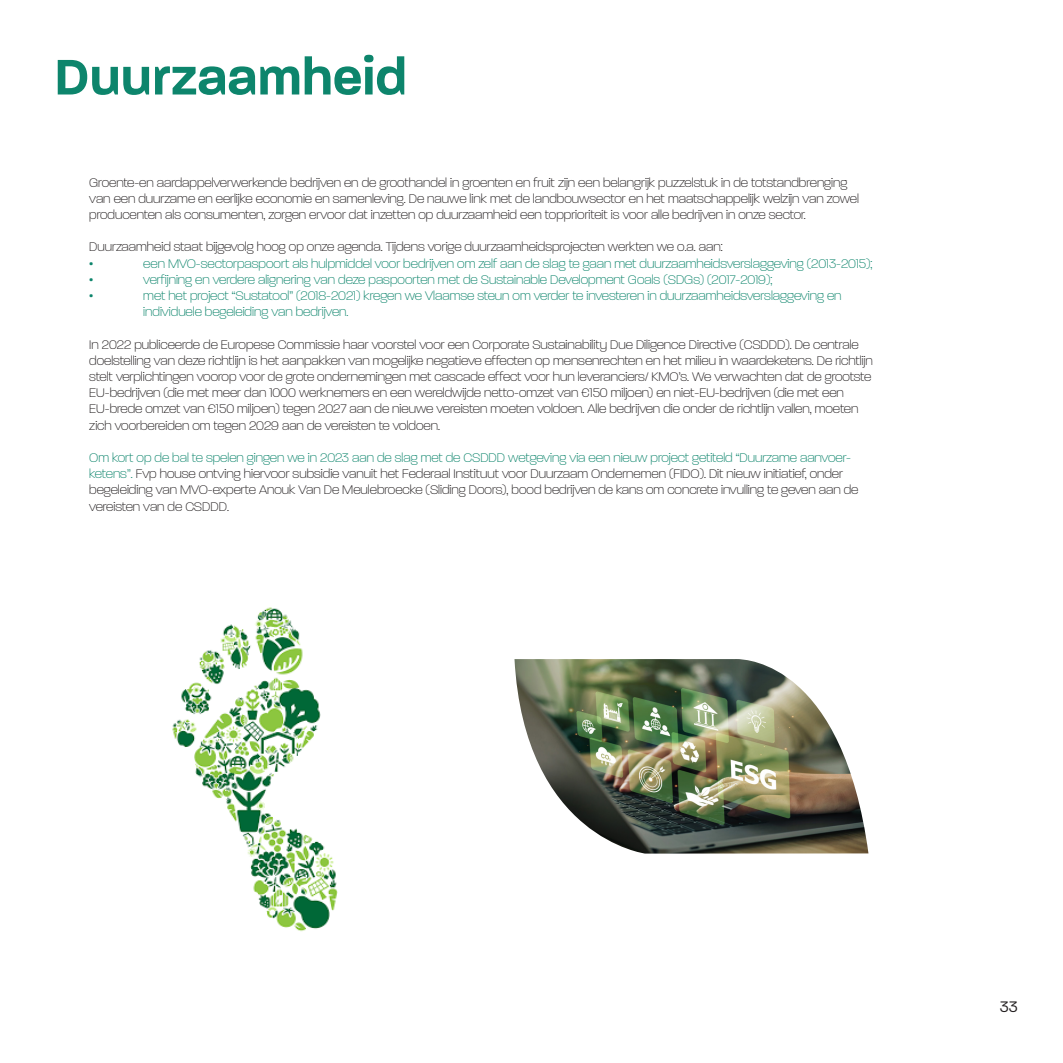
<style>
.page{position:relative;width:1063px;height:1063px;background:#fff}
.page>*{position:absolute;margin:0;border:0;box-sizing:border-box;transform-origin:0 0}
.t1{font:600 54px "Paralucent";color:#0d856c}
.t2{font:300 16.5px "Paralucent";color:#231f20}
.t3{font:200 13.5px/16.2px "Paralucent";color:#231f20}
.t4{font:200 13.5px/16.2px "Paralucent";color:#0d856c}
.s1{color:#0d856c}
</style>
<div class="page">
<img style="left:172px;top:607px;width:166px;height:325px">
<img style="left:514px;top:659px;width:354px;height:195px">
<p class="t1" style="left:54px;top:44px;width:355px">Duurzaamheid</p>
<p class="t3" style="left:89px;top:174px;width:771px">Groente-en aardappelverwerkende bedrijven en de groothandel in groenten en fruit zijn een belangrijk puzzelstuk in de totstandbrenging van een duurzame en eerlijke economie en samenleving. De nauwe link met de landbouwsector en het maatschappelijk welzijn van zowel producenten als consumenten, zorgen ervoor dat inzetten op duurzaamheid een topprioriteit is voor alle bedrijven in onze sector.</p>
<p class="t3" style="left:89px;top:239px;width:635px">Duurzaamheid staat bijgevolg hoog op onze agenda. Tijdens vorige duurzaamheidsprojecten werkten we o.a. aan:</p>
<p class="t4" style="left:89px;top:255px;width:6px">•</p>
<p class="t4" style="left:143px;top:255px;width:731px">een MVO-sectorpaspoort als hulpmiddel voor bedrijven om zelf aan de slag te gaan met duurzaamheidsverslaggeving (2013-2015);</p>
<p class="t4" style="left:89px;top:271px;width:6px">•</p>
<p class="t4" style="left:143px;top:271px;width:630px">verfijning en verdere alignering van deze paspoorten met de Sustainable Development Goals (SDGs) (2017-2019);</p>
<p class="t4" style="left:89px;top:288px;width:6px">•</p>
<p class="t4" style="left:143px;top:288px;width:700px">met het project “Sustatool” (2018-2021) kregen we Vlaamse steun om verder te investeren in duurzaamheidsverslaggeving en individuele begeleiding van bedrijven.</p>
<p class="t3" style="left:89px;top:336px;width:785px">In 2022 publiceerde de Europese Commissie haar voorstel voor een Corporate Sustainability Due Diligence Directive (CSDDD). De centrale doelstelling van deze richtlijn is het aanpakken van mogelijke negatieve effecten op mensenrechten en het milieu in waardeketens. De richtlijn stelt verplichtingen voorop voor de grote ondernemingen met cascade effect voor hun leveranciers/ KMO’s. We verwachten dat de grootste EU-bedrijven (die met meer dan 1000 werknemers en een wereldwijde netto-omzet van €150 miljoen) en niet-EU-bedrijven (die met een EU-brede omzet van €150 miljoen) tegen 2027 aan de nieuwe vereisten moeten voldoen. Alle bedrijven die onder de richtlijn vallen, moeten zich voorbereiden om tegen 2029 aan de vereisten te voldoen.</p>
<p class="t3" style="left:89px;top:450px;width:771px"><span class="s1">Om kort op de bal te spelen gingen we in 2023 aan de slag met de CSDDD wetgeving via een nieuw project getiteld “Duurzame aanvoer&shy;ketens”.</span> Fvp house ontving hiervoor subsidie vanuit het Federaal Instituut voor Duurzaam Ondernemen (FIDO). Dit nieuw initiatief, onder begeleiding van MVO-experte Anouk Van De Meulebroecke (Sliding Doors), bood bedrijven de kans om concrete invulling te geven aan de vereisten van de CSDDD.</p>
<p class="t2" style="left:1000px;top:998px;width:19px">33</p>
</div>
